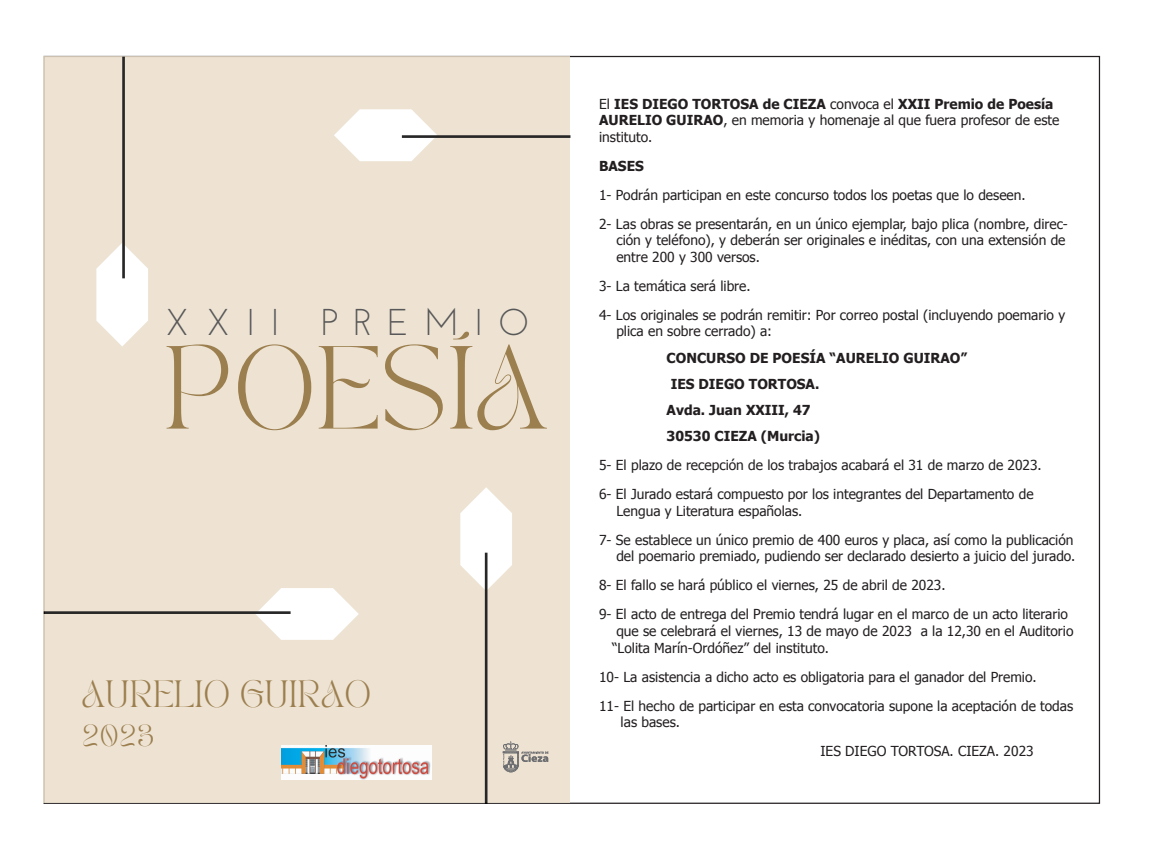
<style>
.page{position:relative;width:1170px;height:851px;background:#fff}
.page>*{position:absolute;margin:0;border:0;box-sizing:border-box;transform-origin:0 0}
.t1{font:82.5px "TAN PEARL Regular";color:#8b6830}
.t2{font:37.25px "Josefin Sans";letter-spacing:.405em;color:#3b3a3b}
.t3{font:26.62px "TAN PEARL Regular";letter-spacing:.005em;color:#8b6830}
.t4{font:21.25px "TAN PEARL Regular";color:#8b6830}
.t5{font:13.75px/29px "Tahoma";color:#231f20}
.t6{font:700 13.75px/26.2px "Tahoma";color:#231f20}
.s1{font-weight:700}
</style>
<div class="page">
<div style="left:44px;top:56px;width:526px;height:747px;background:#eee3d3"></div>
<svg style="left:334px;top:109px;width:103px;height:52px"></svg>
<hr style="left:402px;top:135px;width:168px;height:3px;background:#000">
<svg style="left:460px;top:487px;width:52px;height:104px"></svg>
<hr style="left:485px;top:552px;width:2px;height:251px;background:#000">
<svg style="left:256px;top:588px;width:103px;height:51px"></svg>
<hr style="left:44px;top:611px;width:246px;height:3px;background:#000">
<svg style="left:96px;top:243px;width:52px;height:103px"></svg>
<hr style="left:122px;top:57px;width:3px;height:221px;background:#000">
<img style="left:281px;top:745px;width:150px;height:34px">
<svg style="left:502px;top:741px;width:46px;height:31px"></svg>
<h2 class="t2" style="left:164px;top:299px;width:367px">XXII PREMIO</h2>
<h1 class="t1" style="left:164px;top:329px;width:384px">POESÍA</h1>
<h3 class="t3" style="left:82px;top:674px;width:291px">AURELIO GUIRAO</h3>
<h3 class="t4" style="left:82px;top:720px;width:74px">2023</h3>
<p class="t5" style="left:599px;top:95px;width:462px;line-height:16.5px">El <span class="s1">IES DIEGO TORTOSA de CIEZA</span> convoca el <span class="s1">XXII Premio de Poesía<br>AURELIO GUIRAO</span>, en memoria y homenaje al que fuera profesor de este instituto.</p>
<p class="t6" style="left:599px;top:152px;width:46px">BASES</p>
<p class="t5" style="left:599px;top:179px;width:470px">1- Podrán participan en este concurso todos los poetas que lo deseen.<br>2- Las obras se presentarán, en un único ejemplar, bajo plica (nombre, direc-</p>
<p class="t5" style="left:616px;top:231px;width:450px;line-height:16.5px">ción y teléfono), y deberán ser originales e inéditas, con una extensión de entre 200 y 300 versos.</p>
<p class="t5" style="left:599px;top:270px;width:467px">3- La temática será libre.<br>4- Los originales se podrán remitir: Por correo postal (incluyendo poemario y</p>
<p class="t5" style="left:616px;top:316px;width:157px">plica en sobre cerrado) a:</p>
<p class="t6" style="left:666px;top:343px;width:302px">CONCURSO DE POESÍA “AURELIO GUIRAO”<br>IES DIEGO TORTOSA.<br>Avda. Juan XXIII, 47<br>30530 CIEZA (Murcia)</p>
<p class="t5" style="left:599px;top:450px;width:444px">5- El plazo de recepción de los trabajos acabará el 31 de marzo de 2023.<br>6- El Jurado estará compuesto por los integrantes del Departamento de</p>
<p class="t5" style="left:599px;top:495px;width:476px;text-indent:17px">Lengua y Literatura españolas.<br>7- Se establece un único premio de 400 euros y placa, así como la publicación</p>
<p class="t5" style="left:599px;top:541px;width:478px;text-indent:17px">del poemario premiado, pudiendo ser declarado desierto a juicio del jurado.<br>8- El fallo se hará público el viernes, 25 de abril de 2023.<br>9- El acto de entrega del Premio tendrá lugar en el marco de un acto literario</p>
<p class="t5" style="left:612px;top:622px;width:463px;line-height:16.5px;text-indent:4px">que se celebrará el viernes, 13 de mayo de 2023 a la 12,30 en el Auditorio “Lolita Marín-Ordóñez” del instituto.</p>
<p class="t5" style="left:599px;top:661px;width:475px">10- La asistencia a dicho acto es obligatoria para el ganador del Premio.<br>11- El hecho de participar en esta convocatoria supone la aceptación de todas</p>
<p class="t5" style="left:620px;top:706px;width:61px">las bases.</p>
<p class="t5" style="left:820px;top:735px;width:215px">IES DIEGO TORTOSA. CIEZA. 2023</p>
</div>
